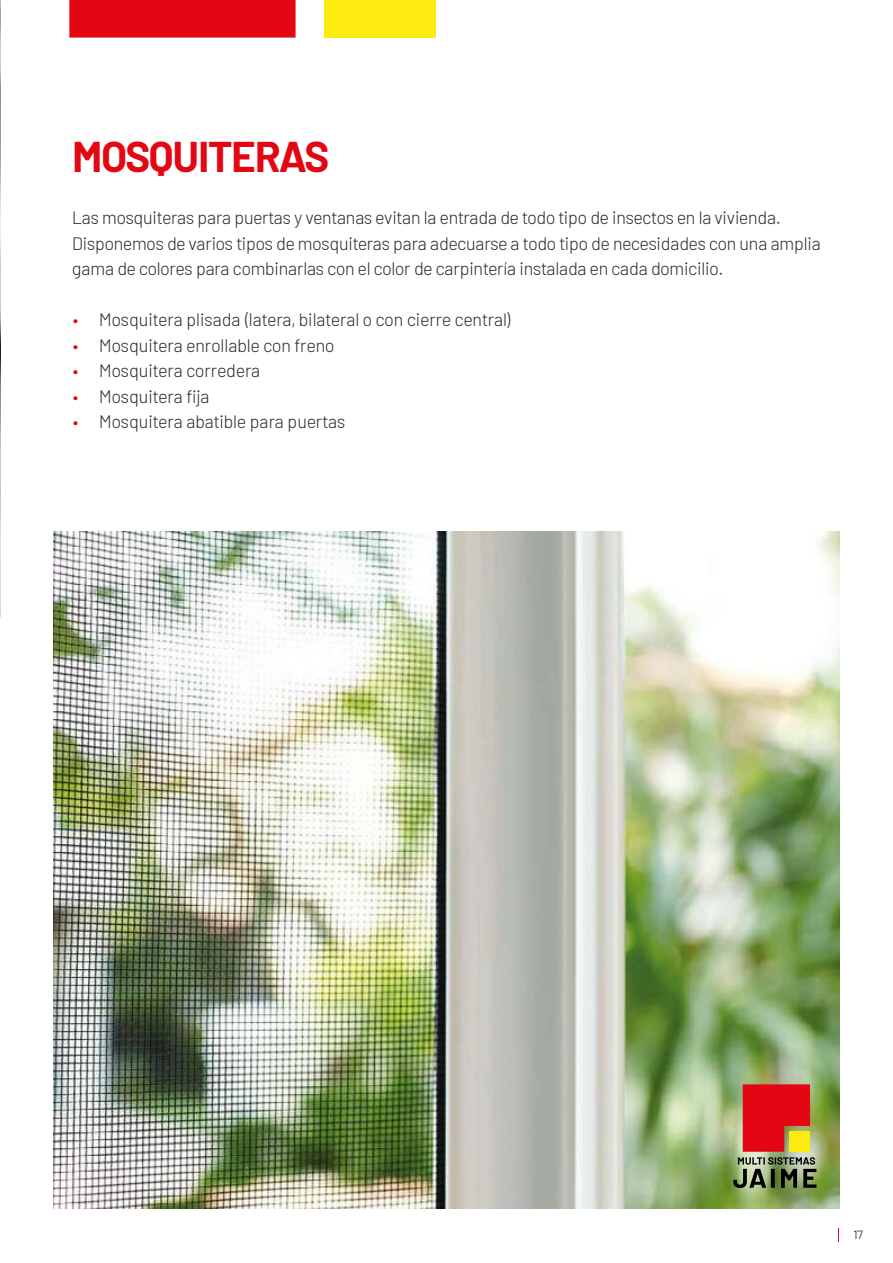
<style>
.page{position:relative;width:893px;height:1263px;background:#fff}
.page>*{position:absolute;margin:0;border:0;box-sizing:border-box;transform-origin:0 0}
.t1{font:700 42px "Barlow";letter-spacing:-.025em;color:#e30613}
.t2{font:300 18px/25.5px "Barlow";letter-spacing:-.01em;color:#2b2b2b}
.t3{font:12px "Barlow";color:#3c3c3b}
.s1{color:#e30613}
</style>
<div class="page">
<svg style="left:838px;top:1228px;width:1px;height:13px"></svg>
<img style="left:53px;top:531px;width:786px;height:678px">
<img style="left:0;top:0;width:1px;height:616px">
<svg style="left:69px;top:0;width:367px;height:38px;background:#ec6026"></svg>
<svg style="left:733px;top:1084px;width:83px;height:104px;background:#b4583f"></svg>
<h1 class="t1" style="left:72px;top:125px;width:258px">MOSQUITERAS</h1>
<p class="t2" style="left:72px;top:204px;width:750px">Las mosquiteras para puertas y ventanas evitan la entrada de todo tipo de insectos en la vivienda.<br>Disponemos de varios tipos de mosquiteras para adecuarse a todo tipo de necesidades con una amplia gama de colores para combinarlas con el color de carpintería instalada en cada domicilio.</p>
<p class="t2" style="left:72px;top:306px;width:441px"><span class="s1">•</span> Mosquitera plisada (latera, bilateral o con cierre central)</p>
<p class="t2" style="left:72px;top:331px;width:264px"><span class="s1">•</span> Mosquitera enrollable con freno</p>
<p class="t2" style="left:72px;top:357px;width:190px"><span class="s1">•</span> Mosquitera corredera</p>
<p class="t2" style="left:72px;top:382px;width:139px"><span class="s1">•</span> Mosquitera fija</p>
<p class="t2" style="left:72px;top:408px;width:274px"><span class="s1">•</span> Mosquitera abatible para puertas</p>
<p class="t3" style="left:854px;top:1226px;width:11px">17</p>
</div>
